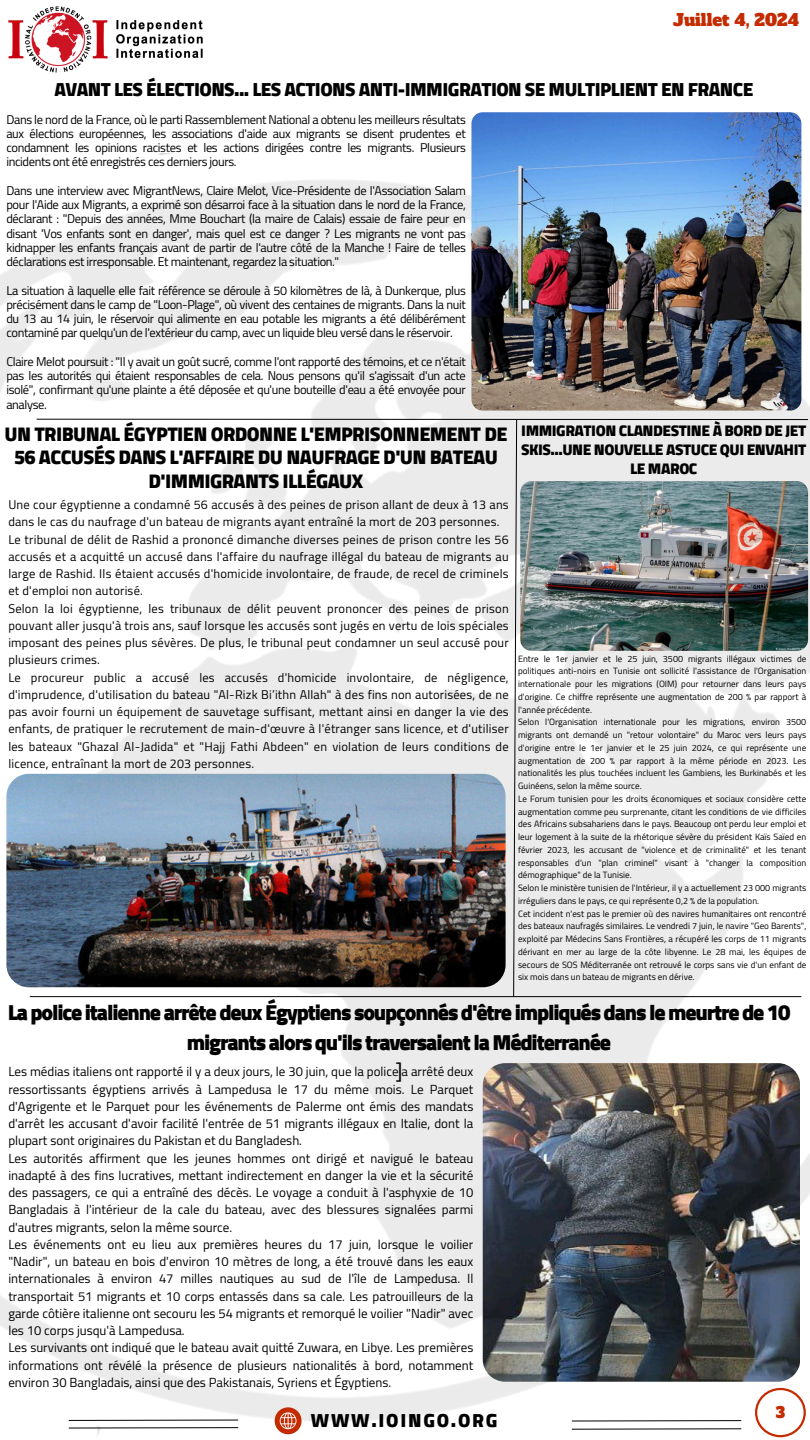
<style>
.page{position:relative;width:810px;height:1440px;background:#fff}
.page>*{position:absolute;margin:0;border:0;box-sizing:border-box;transform-origin:0 0}
.t1{font:900 22px/29.2px "Cairo";letter-spacing:-.055em;color:#000;text-align:center}
.t2{font:900 20px/23.2px "Cairo";letter-spacing:-.03em;color:#000;text-align:center}
.t3{font:900 19.2px "Cairo";letter-spacing:-.03em;color:#000}
.t4{font:900 19.2px "Cairo";letter-spacing:.09em;color:#000}
.t5{font:16.3px "Alfa Slab One";color:#c42b00}
.t6{font:900 15.6px/18.8px "Cairo";letter-spacing:-.03em;color:#000;text-align:center}
.t7{font:15px "Alfa Slab One";color:#c42b00}
.t8{font:13px/17.2px "Cairo";color:#000}
.t9{font:12.5px/17.2px "Cairo";letter-spacing:.015em;color:#000;text-align:justify}
.t10{font:9px/12.8px "Cairo";color:#000;text-align:justify}
.s1{font-weight:400}
</style>
<div class="page">
<img style="left:471px;top:112px;width:330px;height:299px">
<hr style="left:30px;top:996px;width:771px;height:1px;background:#000">
<svg style="left:755px;top:1388px;width:51px;height:49px"></svg>
<svg style="left:68px;top:1419px;width:171px;height:2px"></svg>
<svg style="left:275px;top:1407px;width:27px;height:27px"></svg>
<svg style="left:68px;top:1427px;width:171px;height:2px"></svg>
<svg style="left:571px;top:1420px;width:171px;height:2px"></svg>
<svg style="left:571px;top:1428px;width:171px;height:2px"></svg>
<svg style="left:36px;top:418px;width:772px;height:579px"></svg>
<img style="left:6px;top:774px;width:500px;height:213px;border-radius:22px">
<img style="left:8px;top:6px;width:195px;height:67px">
<img style="left:483px;top:1063px;width:317px;height:319px;border-radius:23px">
<p class="t5" style="left:673px;top:9px;width:127px">Juillet 4, 2024</p>
<h3 class="t3" style="left:54px;top:78px;width:701px">AVANT LES ÉLECTIONS... LES ACTIONS ANTI-IMMIGRATION SE MULTIPLIENT EN FRANCE</h3>
<p class="t9" style="left:6px;top:112px;width:461px;line-height:14.2px">Dans le nord de la France, où le parti Rassemblement National a obtenu les meilleurs résultats aux élections européennes, les associations d'aide aux migrants se disent prudentes et condamnent les opinions racistes et les actions dirigées contre les migrants. Plusieurs incidents ont été enregistrés ces derniers jours.</p>
<h4 class="t9" style="left:6px;top:183px;width:461px;line-height:14.2px">Dans une interview avec MigrantNews, Claire Melot, Vice-Présidente de l'Association Salam pour l'Aide aux Migrants, a exprimé son désarroi face à la situation dans le nord de la France, déclarant : "Depuis des années, Mme Bouchart (la maire de Calais) essaie de faire peur en disant 'Vos enfants sont en danger', mais quel est ce danger ? Les migrants ne vont pas kidnapper les enfants français avant de partir de l'autre côté de la Manche ! Faire de telles déclarations est irresponsable. Et maintenant, regardez la situation."</h4>
<p class="t9" style="left:6px;top:283px;width:461px;line-height:14.2px">La situation à laquelle elle fait référence se déroule à 50 kilomètres de là, à Dunkerque, plus précisément dans le camp de "Loon-Plage", où vivent des centaines de migrants. Dans la nuit du 13 au 14 juin, le réservoir qui alimente en eau potable les migrants a été délibérément contaminé par quelqu'un de l'extérieur du camp, avec un liquide bleu versé dans le réservoir.</p>
<h6 class="t9" style="left:6px;top:354px;width:461px;line-height:14.2px">Claire Melot poursuit : "Il y avait un goût sucré, comme l'ont rapporté des témoins, et ce n'était pas les autorités qui étaient responsables de cela. Nous pensons qu'il s'agissait d'un acte isolé", confirmant qu'une plainte a été déposée et qu'une bouteille d'eau a été envoyée pour analyse.</h6>
<p class="t6" style="left:521px;top:421px;width:287px">IMMIGRATION CLANDESTINE À BORD DE JET<br>SKIS...UNE NOUVELLE ASTUCE QUI ENVAHIT<br>LE MAROC</p>
<h2 class="t2" style="left:4px;top:423px;width:505px">UN TRIBUNAL ÉGYPTIEN ORDONNE L'EMPRISONNEMENT DE<br>56 ACCUSÉS DANS L'AFFAIRE DU NAUFRAGE D'UN BATEAU<br>D'IMMIGRANTS ILLÉGAUX</h2>
<h2 class="t9" style="left:8px;top:496px;width:502px;text-align:left">Une cour égyptienne a condamné 56 accusés à des peines de prison allant de deux à 13 ans dans le cas du naufrage d'un bateau de migrants ayant entraîné la mort de 203 personnes.<br>Le tribunal de délit de Rashid a prononcé dimanche diverses peines de prison contre les 56 accusés et a acquitté un accusé dans l'affaire du naufrage illégal du bateau de migrants au large de Rashid. Ils étaient accusés d'homicide involontaire, de fraude, de recel de criminels et d'emploi non autorisé.<br>Selon la loi égyptienne, les tribunaux de délit peuvent prononcer des peines de prison pouvant aller jusqu'à trois ans, sauf lorsque les accusés sont jugés en vertu de lois spéciales imposant des peines plus sévères. De plus, le tribunal peut condamner un seul accusé pour plusieurs crimes.<br>Le procureur public a accusé les accusés d'homicide involontaire, de négligence, d'imprudence, d'utilisation du bateau "Al-Rizk Bi’ithn Allah" à des fins non autorisées, de ne pas avoir fourni un équipement de sauvetage suffisant, mettant ainsi en danger la vie des enfants, de pratiquer le recrutement de main-d'œuvre à l'étranger sans licence, et d'utiliser les bateaux "Ghazal Al-Jadida" et "Hajj Fathi Abdeen" en violation de leurs conditions de licence, entraînant la mort de 203 personnes.</h2>
<p class="t10" style="left:518px;top:652px;width:290px">Entre le 1er janvier et le 25 juin, 3500 migrants illégaux victimes de politiques anti-noirs en Tunisie ont sollicité l'assistance de l'Organisation internationale pour les migrations (OIM) pour retourner dans leurs pays d'origine. Ce chiffre représente une augmentation de 200 % par rapport à l'année précédente.</p>
<p class="t10" style="left:518px;top:716px;width:290px">Selon l'Organisation internationale pour les migrations, environ 3500 migrants ont demandé un "retour volontaire" du Maroc vers leurs pays d'origine entre le 1er janvier et le 25 juin 2024, ce qui représente une augmentation de 200 % par rapport à la même période en 2023. Les nationalités les plus touchées incluent les Gambiens, les Burkinabés et les Guinéens, selon la même source.</p>
<p class="t10" style="left:518px;top:792px;width:290px">Le Forum tunisien pour les droits économiques et sociaux considère cette augmentation comme peu surprenante, citant les conditions de vie difficiles des Africains subsahariens dans le pays. Beaucoup ont perdu leur emploi et leur logement à la suite de la rhétorique sévère du président Kaïs Saïed en février 2023, les accusant de "violence et de criminalité" et les tenant responsables d'un "plan criminel" visant à "changer la composition démographique" de la Tunisie.</p>
<p class="t10" style="left:518px;top:882px;width:290px">Selon le ministère tunisien de l'Intérieur, il y a actuellement 23 000 migrants irréguliers dans le pays, ce qui représente 0,2 % de la population.</p>
<p class="t10" style="left:518px;top:907px;width:290px">Cet incident n'est pas le premier où des navires humanitaires ont rencontré des bateaux naufragés similaires. Le vendredi 7 juin, le navire "Geo Barents", exploité par Médecins Sans Frontières, a récupéré les corps de 11 migrants dérivant en mer au large de la côte libyenne. Le 28 mai, les équipes de secours de SOS Méditerranée ont retrouvé le corps sans vie d'un enfant de six mois dans un bateau de migrants en dérive.</p>
<p class="t1" style="left:8px;top:998px;width:784px">La police italienne arrête deux Égyptiens soupçonnés d'être impliqués dans le meurtre de 10 migrants alors qu'ils traversaient la Méditerranée<br><span class="s1">]</span></p>
<h6 class="t8" style="left:8px;top:1063px;width:467px">Les médias italiens ont rapporté il y a deux jours, le 30 juin, que la police a arrêté deux ressortissants égyptiens arrivés à Lampedusa le 17 du même mois. Le Parquet d'Agrigente et le Parquet pour les événements de Palerme ont émis des mandats d'arrêt les accusant d'avoir facilité l'entrée de 51 migrants illégaux en Italie, dont la plupart sont originaires du Pakistan et du Bangladesh.<br>Les autorités affirment que les jeunes hommes ont dirigé et navigué le bateau inadapté à des fins lucratives, mettant indirectement en danger la vie et la sécurité des passagers, ce qui a entraîné des décès. Le voyage a conduit à l'asphyxie de 10<br>Bangladais à l'intérieur de la cale du bateau, avec des blessures signalées parmi d'autres migrants, selon la même source.<br>Les événements ont eu lieu aux premières heures du 17 juin, lorsque le voilier "Nadir", un bateau en bois d'environ 10 mètres de long, a été trouvé dans les eaux internationales à environ 47 milles nautiques au sud de l'île de Lampedusa. Il transportait 51 migrants et 10 corps entassés dans sa cale. Les patrouilleurs de la garde côtière italienne ont secouru les 54 migrants et remorqué le voilier "Nadir" avec les 10 corps jusqu'à Lampedusa.<br>Les survivants ont indiqué que le bateau avait quitté Zuwara, en Libye. Les premières informations ont révélé la présence de plusieurs nationalités à bord, notamment environ 30 Bangladais, ainsi que des Pakistanais, Syriens et Égyptiens.</h6>
<h6 class="t4" style="left:311px;top:1409px;width:188px">WWW.IOINGO.ORG</h6>
<h6 class="t7" style="left:776px;top:1402px;width:11px">3</h6>
</div>
